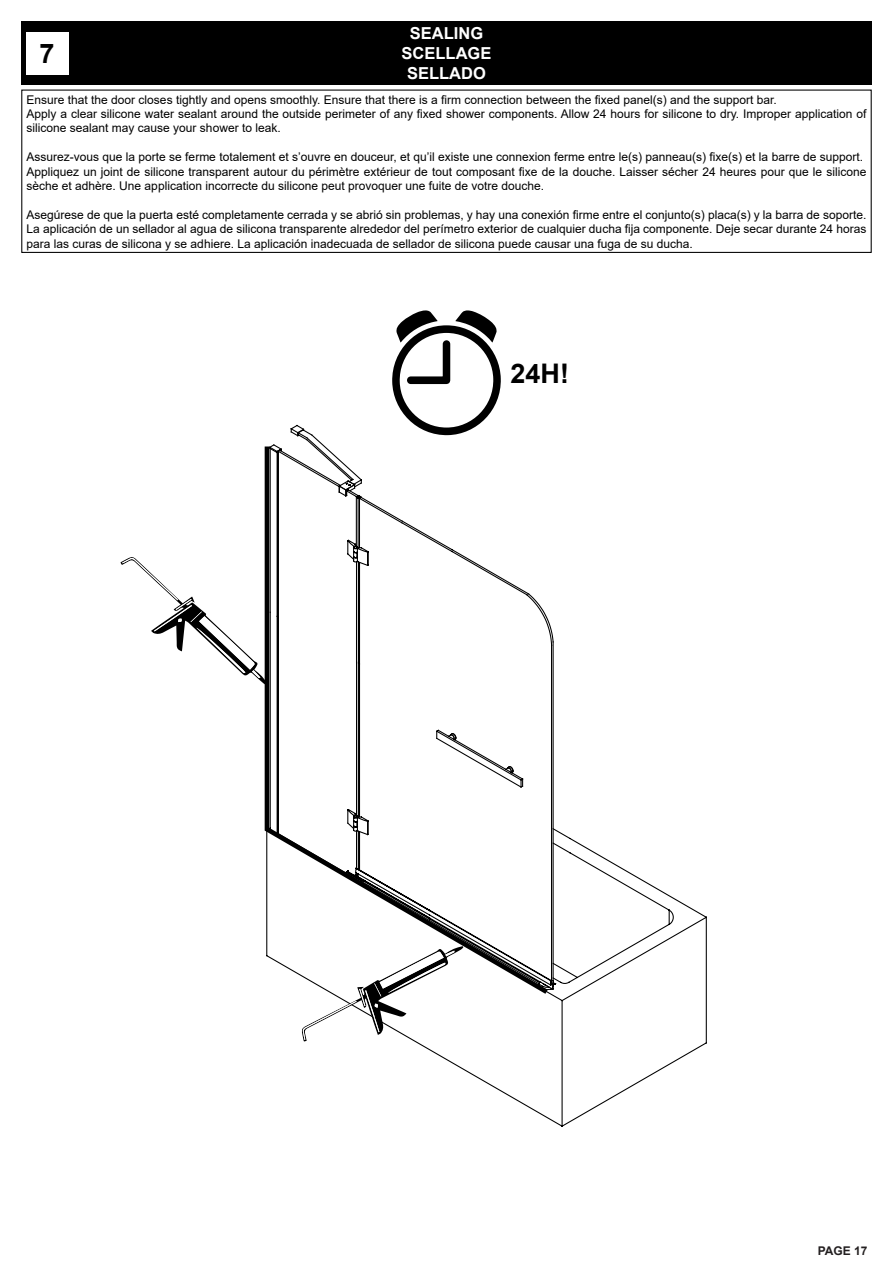
<style>
.page{position:relative;width:893px;height:1263px;background:#fff}
.page>*{position:absolute;margin:0;border:0;box-sizing:border-box;transform-origin:0 0}
.t1{font:700 27px "Arial";color:#000}
.t2{font:700 16.5px "Arial";color:#fff}
.t3{font:12px/14.4px "Arial";color:#000}
.t4{font:700 12px "Arial";color:#231f20}
</style>
<div class="page">
<svg style="left:269px;top:428px;width:438px;height:699px"></svg>
<svg style="left:391px;top:310px;width:110px;height:126px"></svg>
<svg style="left:120px;top:556px;width:145px;height:129px"></svg>
<hr style="left:265px;top:446px;width:4px;height:384px;background:#000">
<svg style="left:264px;top:822px;width:289px;height:176px"></svg>
<div style="left:21px;top:21px;width:851px;height:64px;background:#000"></div>
<div style="left:21px;top:90px;width:851px;height:163px;border:1px solid #000"></div>
<div style="left:26px;top:32px;width:42px;height:42px;background:#fff"></div>
<svg style="left:301px;top:946px;width:162px;height:95px"></svg>
<p class="t2" style="left:410px;top:22px;width:75px">SEALING</p>
<p class="t2" style="left:402px;top:42px;width:91px">SCELLAGE</p>
<p class="t2" style="left:407px;top:62px;width:80px">SELLADO</p>
<p class="t3" style="left:27px;top:92px;width:752px">Ensure that the door closes tightly and opens smoothly. Ensure that there is a firm connection between the fixed panel(s) and the support bar.</p>
<p class="t3" style="left:27px;top:107px;width:841px">Apply a clear silicone water sealant around the outside perimeter of any fixed shower components. Allow 24 hours for silicone to dry. Improper application of silicone sealant may cause your shower to leak.</p>
<p class="t3" style="left:27px;top:150px;width:838px">Assurez-vous que la porte se ferme totalement et s’ouvre en douceur, et qu’il existe une connexion ferme entre le(s) panneau(s) fixe(s) et la barre de support.</p>
<p class="t3" style="left:27px;top:164px;width:841px">Appliquez un joint de silicone transparent autour du périmètre extérieur de tout composant fixe de la douche. Laisser sécher 24 heures pour que le silicone sèche et adhère. Une application incorrecte du silicone peut provoquer une fuite de votre douche.</p>
<p class="t3" style="left:27px;top:207px;width:841px">Asegúrese de que la puerta esté completamente cerrada y se abrió sin problemas, y hay una conexión firme entre el conjunto(s) placa(s) y la barra de soporte.</p>
<p class="t3" style="left:27px;top:222px;width:841px">La aplicación de un sellador al agua de silicona transparente alrededor del perímetro exterior de cualquier ducha fija componente. Deje secar durante 24 horas para las curas de silicona y se adhiere. La aplicación inadecuada de sellador de silicona puede causar una fuga de su ducha.</p>
<p class="t1" style="left:40px;top:34px;width:17px">7</p>
<p class="t1" style="left:511px;top:354px;width:60px">24H!</p>
<p class="t4" style="left:818px;top:1242px;width:51px">PAGE 17</p>
</div>
